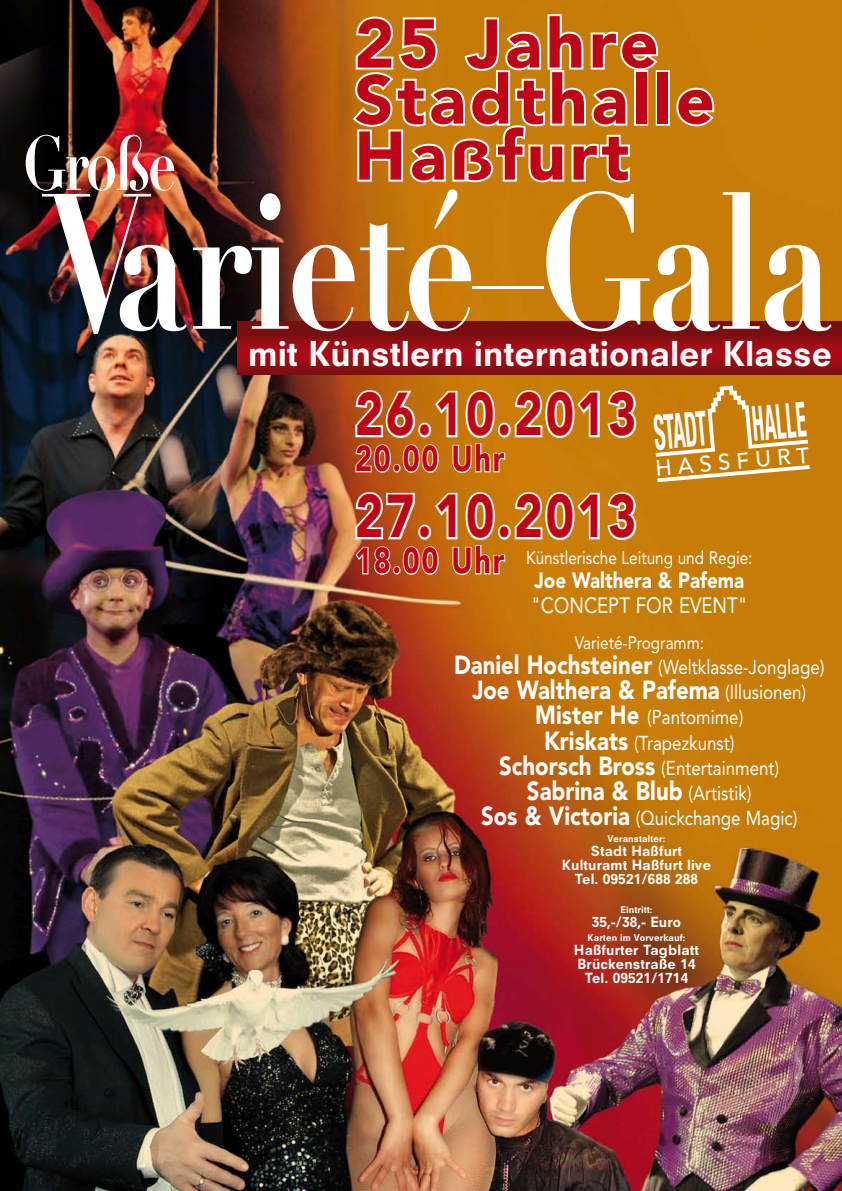
<style>
.page{position:relative;width:842px;height:1191px;background:#fff}
.page>*{position:absolute;margin:0;border:0;box-sizing:border-box;transform-origin:0 0}
.t1{font:700 189.4px "Didot";letter-spacing:-.03em;color:#fff;scale:.76 1}
.t2{font:700 75.8px "Didot";letter-spacing:-.04em;color:#fff;scale:.73 1}
.t3{font:900 68px/56px "Avenir";letter-spacing:.06em;color:#c00418}
.t4{font:900 60px "Avenir";letter-spacing:.06em;color:#c00418;scale:.8 1}
.t5{font:700 condensed 48.6px "Helvetica Neue";color:#fff;scale:.45 1}
.t6{font:900 36px "Avenir";letter-spacing:.06em;color:#c00418;scale:.8 1}
.t7{font:800 33.3px "Neuzeit S";color:#fff}
.t8{font:900 26px "Avenir";color:#fff;scale:.85 1}
.t9{font:500 22.2px "Avenir";color:#fff}
.t10{font:900 22px "Avenir";color:#fff;scale:.85 1}
.t11{font:22px "Avenir";color:#fff;scale:.85 1}
.t12{font:20px/25px "Avenir";color:#fff;text-align:center;scale:.85 1}
.t13{font:18px "Avenir";color:#fff;scale:.85 1}
.t14{font:800 13.6px/14.1px "Neuzeit S";letter-spacing:.01em;color:#fff;text-align:center}
.t15{font:800 9.1px "Neuzeit S";letter-spacing:.01em;color:#fff}
.s1{font-size:51px}
.s2{font-weight:900;font-size:26px}
.s3{font-weight:400;font-size:20px}
</style>
<div class="page">
<img style="left:0;top:0;width:842px;height:1191px">
<svg style="left:237px;top:321px;width:605px;height:53px;background:#8f0c13"></svg>
<svg style="left:652px;top:383px;width:162px;height:101px;background:#cc891e"></svg>
<svg style="left:352px;top:387px;width:286px;height:87px"></svg>
<svg style="left:352px;top:490px;width:286px;height:86px"></svg>
<div style="left:656px;top:70px;width:14px;height:56px;border:4px solid #fff"></div>
<svg style="left:674px;top:86px;width:42px;height:42px"></svg>
<svg style="left:350px;top:12px;width:310px;height:172px"></svg>
<h3 class="t3" style="left:354px;top:15px;width:362px">25 Jahre<br>Stadthalle<br>Ha<span class="s1">ß</span>furt</h3>
<h2 class="t2" style="left:23px;top:116px;width:211px">Große</h2>
<h1 class="t1" style="left:44px;top:145px;width:1040px">Varieté–Gala</h1>
<h3 class="t7" style="left:248px;top:333px;width:585px">mit Künstlern internationaler Klasse</h3>
<h3 class="t5" style="left:651px;top:403px;width:341px;rotate:-5deg">Stadt HALLE</h3>
<p class="t9" style="left:654px;top:455px;width:156px;rotate:-5deg">HASSFURT</p>
<h3 class="t4" style="left:355px;top:378px;width:354px">26.10.2013</h3>
<h3 class="t6" style="left:355px;top:437px;width:188px">20.00 Uhr</h3>
<h3 class="t4" style="left:355px;top:480px;width:354px">27.10.2013</h3>
<h3 class="t6" style="left:355px;top:539px;width:188px">18.00 Uhr</h3>
<p class="t13" style="left:526px;top:548px;width:268px">Künstlerische Leitung und Regie:</p>
<p class="t10" style="left:535px;top:567px;width:248px">Joe Walthera &amp; Pafema</p>
<p class="t11" style="left:531px;top:593px;width:256px">"CONCEPT FOR EVENT"</p>
<p class="t13" style="left:575px;top:633px;width:154px">Varieté-Programm:</p>
<p class="t12" style="left:454px;top:655px;width:437px"><span class="s2">Daniel Hochsteiner</span> (Weltklasse-Jonglage)</p>
<h3 class="t8" style="left:472px;top:674px;width:394px">Joe Walthera &amp; Pafema <span class="s3">(Illusionen)</span></h3>
<p class="t12" style="left:499px;top:705px;width:331px"><span class="s2">Mister He</span> (Pantomime)<br><span class="s2">Kriskats</span> (Trapezkunst)<br><span class="s2">Schorsch Bross</span> (Entertainment)</p>
<h3 class="t8" style="left:527px;top:774px;width:266px">Sabrina &amp; Blub <span class="s3">(Artistik)</span></h3>
<p class="t12" style="left:481px;top:805px;width:374px"><span class="s2">Sos &amp; Victoria</span> (Quickchange Magic)</p>
<p class="t15" style="left:608px;top:833px;width:59px">Veranstalter:</p>
<p class="t14" style="left:562px;top:844px;width:150px">Stadt Haßfurt<br>Kulturamt Haßfurt live<br>Tel. 09521/688 288</p>
<p class="t15" style="left:620px;top:903px;width:34px">Eintritt:</p>
<p class="t14" style="left:592px;top:914px;width:91px">35,-/38,- Euro</p>
<p class="t15" style="left:587px;top:932px;width:99px">Karten im Vorverkauf:</p>
<p class="t14" style="left:574px;top:943px;width:127px">Haßfurter Tagblatt<br>Brückenstraße 14<br>Tel. 09521/1714</p>
</div>
